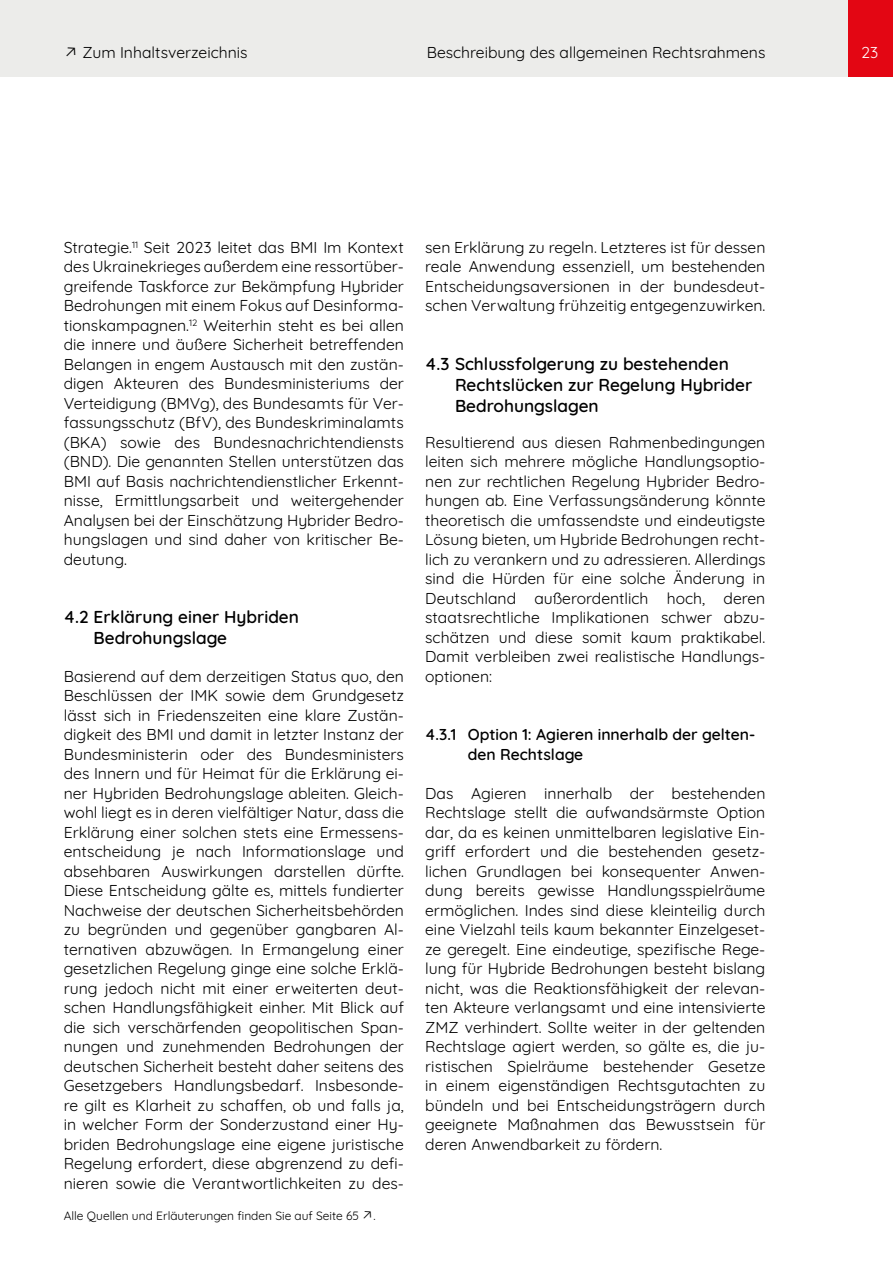
<style>
.page{position:relative;width:893px;height:1263px;background:#fff}
.page>*{position:absolute;margin:0;border:0;box-sizing:border-box;transform-origin:0 0}
.t1{font:600 17.25px/21px "Quicksand";color:#000}
.p_links{font:15.75px/19.5px "Quicksand";color:#000;text-align:justify}
.H3_Nummerierung{font:600 15.75px/19.5px "Quicksand";color:#000}
.t2{font:15.75px "Quicksand";color:#fff}
.KLeingedrucktes{font:12px "Quicksand";color:#000}
.s1{font-family:"Fira Sans";font-weight:300;font-size:18px}
.s2{font-family:"Fira Sans";font-weight:300;font-size:15px}
</style>
<div class="page">
<div style="left:0;top:0;width:893px;height:77px;background:#ececea"></div>
<div style="left:848px;top:0;width:45px;height:77px;background:#e30613"></div>
<p class="p_links" style="left:64px;top:41px;width:185px"><span class="s1">↗</span> Zum Inhaltsverzeichnis</p>
<p class="p_links" style="left:427px;top:41px;width:340px">Beschreibung des allgemeinen Rechtsrahmens</p>
<p class="t2" style="left:861px;top:40px;width:19px">23</p>
<p class="p_links" style="left:64px;top:236px;width:342px">Strategie.<sup>11</sup> Seit 2023 leitet das BMI Im Kontext des Ukrainekrieges außerdem eine ressortüber&shy;greifende Taskforce zur Bekämpfung Hybrider Bedrohungen mit einem Fokus auf Desinforma&shy;tionskampagnen.<sup>12</sup> Weiterhin steht es bei allen die innere und äußere Sicherheit betreffenden Belangen in engem Austausch mit den zustän&shy;digen Akteuren des Bundesministeriums der Verteidigung (BMVg), des Bundesamts für Ver&shy;fassungsschutz (BfV), des Bundeskriminalamts (BKA) sowie des Bundesnachrichtendiensts (BND). Die genannten Stellen unterstützen das BMI auf Basis nachrichtendienstlicher Erkennt&shy;nisse, Ermittlungsarbeit und weitergehender Analysen bei der Einschätzung Hybrider Bedro&shy;hungslagen und sind daher von kritischer Be&shy;deutung.</p>
<h2 class="t1" style="left:94px;top:605px;width:207px;text-indent:-30px">4.2 Erklärung einer Hybriden<br>Bedrohungslage</h2>
<p class="p_links" style="left:64px;top:665px;width:342px">Basierend auf dem derzeitigen Status quo, den Beschlüssen der IMK sowie dem Grundgesetz lässt sich in Friedenszeiten eine klare Zustän&shy;digkeit des BMI und damit in letzter Instanz der Bundesministerin oder des Bundesministers des Innern und für Heimat für die Erklärung ei&shy;ner Hybriden Bedrohungslage ableiten. Gleich&shy;wohl liegt es in deren vielfältiger Natur, dass die Erklärung einer solchen stets eine Ermessens&shy;entscheidung je nach Informationslage und absehbaren Auswirkungen darstellen dürfte.<br>Diese Entscheidung gälte es, mittels fundierter Nachweise der deutschen Sicherheitsbehörden zu begründen und gegenüber gangbaren Al&shy;ternativen abzuwägen. In Ermangelung einer gesetzlichen Regelung ginge eine solche Erklä&shy;rung jedoch nicht mit einer erweiterten deut&shy;schen Handlungsfähigkeit einher. Mit Blick auf die sich verschärfenden geopolitischen Span&shy;nungen und zunehmenden Bedrohungen der deutschen Sicherheit besteht daher seitens des Gesetzgebers Handlungsbedarf. Insbesonde&shy;re gilt es Klarheit zu schaffen, ob und falls ja, in welcher Form der Sonderzustand einer Hy&shy;briden Bedrohungslage eine eigene juristische Regelung erfordert, diese abgrenzend zu defi&shy;nieren sowie die Verantwortlichkeiten zu des-</p>
<p class="KLeingedrucktes" style="left:64px;top:1206px;width:313px">Alle Quellen und Erläuterungen finden Sie auf Seite 65 <span class="s2">↗</span>.</p>
<p class="p_links" style="left:425px;top:236px;width:342px">sen Erklärung zu regeln. Letzteres ist für dessen reale Anwendung essenziell, um bestehenden Entscheidungsaversionen in der bundesdeut&shy;schen Verwaltung frühzeitig entgegenzuwirken.</p>
<h2 class="t1" style="left:455px;top:351px;width:299px;text-indent:-30px">4.3 Schlussfolgerung zu bestehenden<br>Rechtslücken zur Regelung Hybrider<br>Bedrohungslagen</h2>
<p class="p_links" style="left:425px;top:431px;width:342px">Resultierend aus diesen Rahmenbedingungen leiten sich mehrere mögliche Handlungsoptio&shy;nen zur rechtlichen Regelung Hybrider Bedro&shy;hungen ab. Eine Verfassungsänderung könnte theoretisch die umfassendste und eindeutigste Lösung bieten, um Hybride Bedrohungen recht&shy;lich zu verankern und zu adressieren. Allerdings sind die Hürden für eine solche Änderung in Deutschland außerordentlich hoch, deren staatsrechtliche Implikationen schwer abzu&shy;schätzen und diese somit kaum praktikabel.<br>Damit verbleiben zwei realistische Handlungs&shy;optionen:</p>
<h3 class="H3_Nummerierung" style="left:468px;top:723px;width:289px;text-indent:-43px">4.3.1 Option 1: Agieren innerhalb der gelten&shy;den Rechtslage</h3>
<p class="p_links" style="left:425px;top:782px;width:342px">Das Agieren innerhalb der bestehenden Rechtslage stellt die aufwandsärmste Option dar, da es keinen unmittelbaren legislative Ein&shy;griff erfordert und die bestehenden gesetz&shy;lichen Grundlagen bei konsequenter Anwen&shy;dung bereits gewisse Handlungsspielräume ermöglichen. Indes sind diese kleinteilig durch eine Vielzahl teils kaum bekannter Einzelgeset&shy;ze geregelt. Eine eindeutige, spezifische Rege&shy;lung für Hybride Bedrohungen besteht bislang nicht, was die Reaktionsfähigkeit der relevan&shy;ten Akteure verlangsamt und eine intensivierte ZMZ verhindert. Sollte weiter in der geltenden Rechtslage agiert werden, so gälte es, die ju&shy;ristischen Spielräume bestehender Gesetze in einem eigenständigen Rechtsgutachten zu bündeln und bei Entscheidungsträgern durch geeignete Maßnahmen das Bewusstsein für deren Anwendbarkeit zu fördern.</p>
</div>
